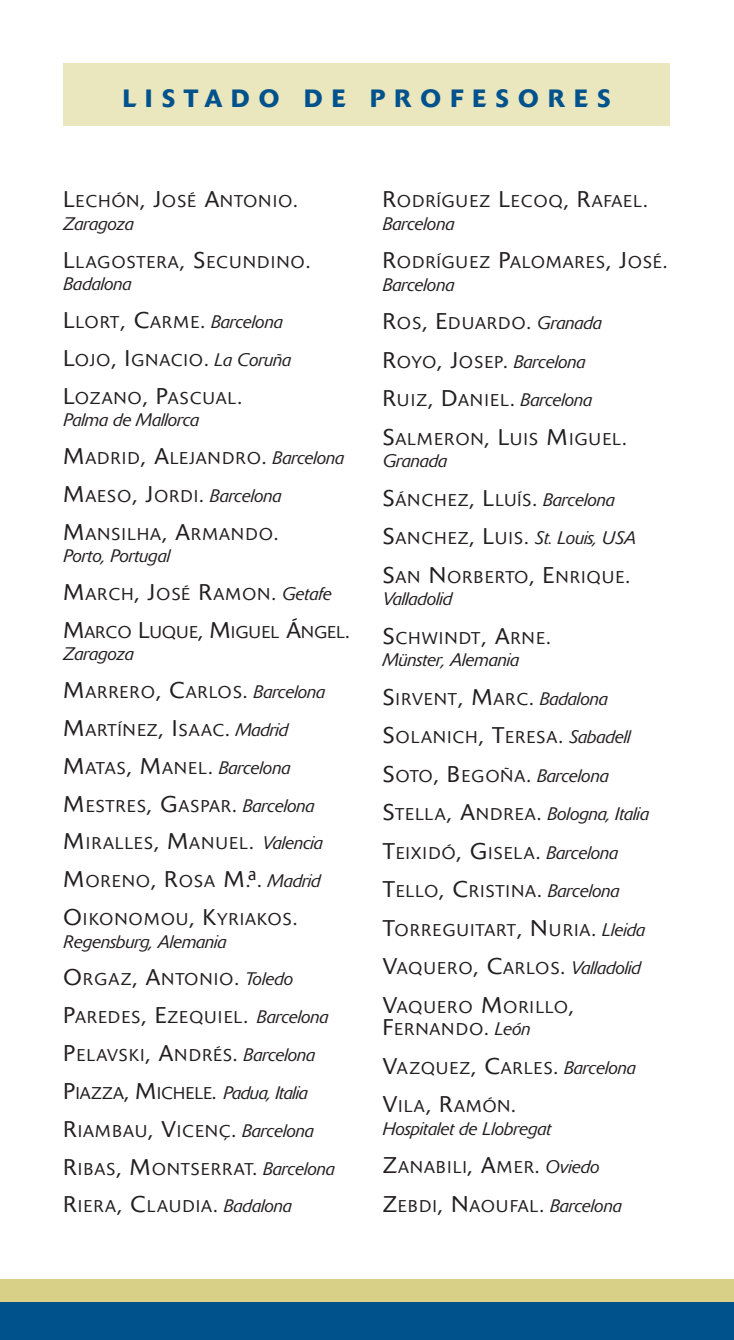
<style>
.page{position:relative;width:734px;height:1340px;background:#fff}
.page>*{position:absolute;margin:0;border:0;box-sizing:border-box;transform-origin:0 0}
.t1{font:500 24.75px "Delta";letter-spacing:.37em;color:#00528c}
.t2{font:italic 300 18px/38.5px "Delta";color:#231f20}
.t3{font:300 16.88px/22.5px "Delta";letter-spacing:.085em;color:#231f20}
.t4{font:300 16.88px "Delta";letter-spacing:.065em;color:#231f20}
.t5{font:300 16.88px "Delta";letter-spacing:.035em;color:#231f20}
.s1{font-size:22.5px}
.s2{font-style:normal;font-size:22.5px}
.s3{font-style:normal;font-size:16.88px}
.s4{font-style:italic;font-size:18px}
</style>
<div class="page">
<div style="left:0;top:1279px;width:733px;height:57px;background:#d8d087"></div>
<div style="left:0;top:1301px;width:733px;height:38px;background:#00528c"></div>
<div style="left:64px;top:64px;width:605px;height:62px;background:#eae6be"></div>
<h1 class="t1" style="left:123px;top:90px;width:489px">LISTADO DE PROFESORES</h1>
<p class="t3" style="left:64px;top:192px;width:236px"><span class="s1">L</span>ECHÓN<span class="s1">, J</span>OSÉ <span class="s1">A</span>NTONIO<span class="s1">.</span></p>
<p class="t2" style="left:64px;top:206px;width:72px">Zaragoza</p>
<p class="t3" style="left:64px;top:252px;width:248px"><span class="s1">L</span>LAGOSTERA<span class="s1">, S</span>ECUNDINO<span class="s1">.</span></p>
<p class="t2" style="left:64px;top:267px;width:220px;line-height:37.8px">Badalona<br><span class="s2">L</span><span class="s3">LORT</span><span class="s2">, C</span><span class="s3">ARME</span><span class="s2">.</span> Barcelona</p>
<p class="t3" style="left:64px;top:350px;width:229px"><span class="s1">L</span>OJO<span class="s1">, I</span>GNACIO<span class="s1">.</span> <span class="s4">La Coruña</span></p>
<p class="t4" style="left:64px;top:392px;width:180px"><span class="s1">L</span>OZANO<span class="s1">, P</span>ASCUAL<span class="s1">.</span></p>
<p class="t2" style="left:64px;top:402px;width:137px">Palma de Mallorca</p>
<p class="t3" style="left:64px;top:448px;width:282px"><span class="s1">M</span>ADRID<span class="s1">, A</span>LEJANDRO<span class="s1">.</span> <span class="s4">Barcelona</span></p>
<p class="t2" style="left:64px;top:478px;width:219px"><span class="s2">M</span><span class="s3">AESO</span><span class="s2">, J</span><span class="s3">ORDI</span><span class="s2">.</span> Barcelona</p>
<p class="t3" style="left:64px;top:524px;width:216px"><span class="s1">M</span>ANSILHA<span class="s1">, A</span>RMANDO<span class="s1">.</span></p>
<p class="t2" style="left:64px;top:538px;width:108px">Porto, Portugal</p>
<p class="t3" style="left:64px;top:584px;width:270px"><span class="s1">M</span>ARCH<span class="s1">, J</span>OSÉ <span class="s1">R</span>AMON<span class="s1">.</span> <span class="s4">Getafe</span></p>
<p class="t5" style="left:64px;top:626px;width:288px"><span class="s1">M</span>ARCO <span class="s1">L</span>UQUE<span class="s1">, M</span>IGUEL <span class="s1">Á</span>NGEL<span class="s1">.</span></p>
<p class="t2" style="left:64px;top:636px;width:72px">Zaragoza</p>
<p class="t3" style="left:64px;top:682px;width:263px"><span class="s1">M</span>ARRERO<span class="s1">, C</span>ARLOS<span class="s1">.</span> <span class="s4">Barcelona</span></p>
<p class="t4" style="left:64px;top:724px;width:226px"><span class="s1">M</span>ARTÍNEZ<span class="s1">, I</span>SAAC<span class="s1">.</span> <span class="s4">Madrid</span></p>
<p class="t2" style="left:64px;top:750px;width:228px"><span class="s2">M</span><span class="s3">ATAS</span><span class="s2">, M</span><span class="s3">ANEL</span><span class="s2">.</span> Barcelona</p>
<p class="t4" style="left:64px;top:799px;width:252px"><span class="s1">M</span>ESTRES<span class="s1">, G</span>ASPAR<span class="s1">.</span> <span class="s4">Barcelona</span></p>
<p class="t3" style="left:64px;top:834px;width:261px"><span class="s1">M</span>IRALLES<span class="s1">, M</span>ANUEL<span class="s1">.</span> <span class="s4">Valencia</span></p>
<p class="t3" style="left:64px;top:871px;width:258px"><span class="s1">M</span>ORENO<span class="s1">, R</span>OSA <span class="s1">M.</span><sup>a</sup><span class="s1">.</span> <span class="s4">Madrid</span></p>
<p class="t3" style="left:64px;top:909px;width:235px"><span class="s1">O</span>IKONOMOU<span class="s1">, K</span>YRIAKOS<span class="s1">.</span></p>
<p class="t2" style="left:64px;top:923px;width:164px">Regensburg, Alemania</p>
<p class="t3" style="left:64px;top:970px;width:231px"><span class="s1">O</span>RGAZ<span class="s1">, A</span>NTONIO<span class="s1">.</span> <span class="s4">Toledo</span></p>
<p class="t3" style="left:64px;top:1007px;width:266px"><span class="s1">P</span>AREDES<span class="s1">, E</span>ZEQUIEL<span class="s1">.</span> <span class="s4">Barcelona</span></p>
<p class="t3" style="left:64px;top:1045px;width:253px"><span class="s1">P</span>ELAVSKI<span class="s1">, A</span>NDRÉS<span class="s1">.</span> <span class="s4">Barcelona</span></p>
<p class="t2" style="left:64px;top:1075px;width:246px"><span class="s2">P</span><span class="s3">IAZZA</span><span class="s2">, M</span><span class="s3">ICHELE</span><span class="s2">.</span> Padua, Italia</p>
<p class="t4" style="left:64px;top:1124px;width:252px"><span class="s1">R</span>IAMBAU<span class="s1">, V</span>ICENÇ<span class="s1">.</span> <span class="s4">Barcelona</span></p>
<p class="t3" style="left:64px;top:1159px;width:273px"><span class="s1">R</span>IBAS<span class="s1">, M</span>ONTSERRAT<span class="s1">.</span> <span class="s4">Barcelona</span></p>
<p class="t3" style="left:64px;top:1196px;width:230px"><span class="s1">R</span>IERA<span class="s1">, C</span>LAUDIA<span class="s1">.</span> <span class="s4">Badalona</span></p>
<p class="t3" style="left:382px;top:192px;width:266px"><span class="s1">R</span>ODRÍGUEZ <span class="s1">L</span>ECOQ<span class="s1">, R</span>AFAEL<span class="s1">.</span></p>
<p class="t2" style="left:382px;top:206px;width:73px">Barcelona</p>
<p class="t3" style="left:382px;top:253px;width:286px"><span class="s1">R</span>ODRÍGUEZ <span class="s1">P</span>ALOMARES<span class="s1">, J</span>OSÉ<span class="s1">.</span></p>
<p class="t2" style="left:382px;top:267px;width:73px">Barcelona</p>
<p class="t3" style="left:382px;top:314px;width:220px"><span class="s1">R</span>OS<span class="s1">, E</span>DUARDO<span class="s1">.</span> <span class="s4">Granada</span></p>
<p class="t2" style="left:382px;top:344px;width:211px"><span class="s2">R</span><span class="s3">OYO</span><span class="s2">, J</span><span class="s3">OSEP</span><span class="s2">.</span> Barcelona<br><span class="s2">R</span><span class="s3">UIZ</span><span class="s2">, D</span><span class="s3">ANIEL</span><span class="s2">.</span> Barcelona</p>
<p class="t3" style="left:382px;top:429px;width:245px"><span class="s1">S</span>ALMERON<span class="s1">, L</span>UIS <span class="s1">M</span>IGUEL<span class="s1">.</span></p>
<p class="t2" style="left:382px;top:443px;width:66px">Granada</p>
<p class="t4" style="left:382px;top:494px;width:233px"><span class="s1">S</span>ÁNCHEZ<span class="s1">, L</span>LUÍS<span class="s1">.</span> <span class="s4">Barcelona</span></p>
<p class="t2" style="left:382px;top:520px;width:255px"><span class="s2">S</span><span class="s3">ANCHEZ</span><span class="s2">, L</span><span class="s3">UIS</span><span class="s2">.</span> St. Louis, USA</p>
<p class="t3" style="left:382px;top:567px;width:249px"><span class="s1">S</span>AN <span class="s1">N</span>ORBERTO<span class="s1">, E</span>NRIQUE<span class="s1">.</span></p>
<p class="t2" style="left:382px;top:581px;width:71px">Valladolid</p>
<p class="t3" style="left:382px;top:628px;width:169px"><span class="s1">S</span>CHWINDT<span class="s1">, A</span>RNE<span class="s1">.</span></p>
<p class="t2" style="left:382px;top:642px;width:138px">Münster, Alemania</p>
<p class="t4" style="left:382px;top:693px;width:226px"><span class="s1">S</span>IRVENT<span class="s1">, M</span>ARC<span class="s1">.</span> <span class="s4">Badalona</span></p>
<p class="t3" style="left:382px;top:728px;width:249px"><span class="s1">S</span>OLANICH<span class="s1">, T</span>ERESA<span class="s1">.</span> <span class="s4">Sabadell</span></p>
<p class="t2" style="left:382px;top:758px;width:268px"><span class="s2">S</span><span class="s3">OTO</span><span class="s2">, B</span><span class="s3">EGOÑA</span><span class="s2">.</span> Barcelona<br><span class="s2">S</span><span class="s3">TELLA</span><span class="s2">, A</span><span class="s3">NDREA</span><span class="s2">.</span> Bologna, Italia</p>
<p class="t3" style="left:382px;top:843px;width:237px"><span class="s1">T</span>EIXIDÓ<span class="s1">, G</span>ISELA<span class="s1">.</span> <span class="s4">Barcelona</span></p>
<p class="t4" style="left:382px;top:885px;width:238px"><span class="s1">T</span>ELLO<span class="s1">, C</span>RISTINA<span class="s1">.</span> <span class="s4">Barcelona</span></p>
<p class="t3" style="left:382px;top:920px;width:264px"><span class="s1">T</span>ORREGUITART<span class="s1">, N</span>URIA<span class="s1">.</span> <span class="s4">Lleida</span></p>
<p class="t3" style="left:382px;top:958px;width:260px"><span class="s1">V</span>AQUERO<span class="s1">, C</span>ARLOS<span class="s1">.</span> <span class="s4">Valladolid</span></p>
<p class="t3" style="left:382px;top:997px;width:192px"><span class="s1">V</span>AQUERO <span class="s1">M</span>ORILLO<span class="s1">,<br>F</span>ERNANDO<span class="s1">.</span> <span class="s4">León</span></p>
<p class="t3" style="left:382px;top:1058px;width:254px"><span class="s1">V</span>AZQUEZ<span class="s1">, C</span>ARLES<span class="s1">.</span> <span class="s4">Barcelona</span></p>
<p class="t3" style="left:382px;top:1096px;width:135px"><span class="s1">V</span>ILA<span class="s1">, R</span>AMÓN<span class="s1">.</span></p>
<p class="t2" style="left:382px;top:1111px;width:170px">Hospitalet de Llobregat</p>
<p class="t3" style="left:382px;top:1157px;width:218px"><span class="s1">Z</span>ANABILI<span class="s1">, A</span>MER<span class="s1">.</span> <span class="s4">Oviedo</span></p>
<p class="t3" style="left:382px;top:1196px;width:240px"><span class="s1">Z</span>EBDI<span class="s1">, N</span>AOUFAL<span class="s1">.</span> <span class="s4">Barcelona</span></p>
</div>
